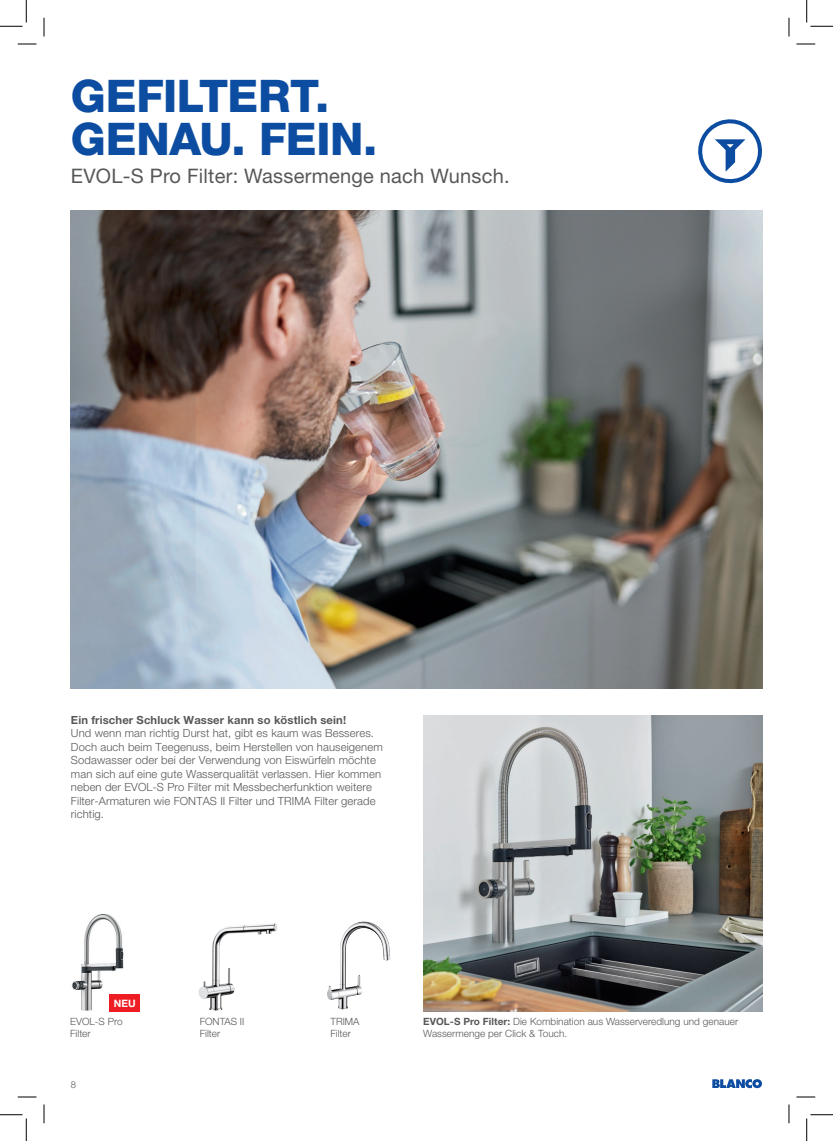
<style>
.page{position:relative;width:833px;height:1141px;background:#fff}
.page>*{position:absolute;margin:0;border:0;box-sizing:border-box;transform-origin:0 0}
.t1{font:800 45px/43.8px "Helvetica Neue LT Pro";letter-spacing:-.01em;color:#0d4da1}
.t2{font:20px "Helvetica Neue LT Pro";letter-spacing:.01em;color:#57585a}
.t3{font:300 11.25px/13.5px "Helvetica Neue LT Pro";letter-spacing:.01em;color:#57585a}
.t4{font:700 11.25px "Helvetica Neue LT Pro";letter-spacing:.01em;color:#57585a}
.t5{font:700 10.25px "Helvetica Neue LT Pro";color:#fff}
.t6{font:300 10px/12px "Helvetica Neue LT Pro";letter-spacing:.005em;color:#57585a}
.t7{font:300 9.38px "Helvetica Neue LT Pro";color:#57585a}
.s1{font-weight:700}
</style>
<div class="page">
<svg style="left:712px;top:1079px;width:49px;height:8px"></svg>
<img style="left:72px;top:914px;width:57px;height:98px">
<img style="left:198px;top:923px;width:79px;height:87px">
<img style="left:327px;top:921px;width:63px;height:88px">
<img style="left:71px;top:210px;width:690px;height:479px">
<img style="left:423px;top:715px;width:338px;height:295px">
<svg style="left:698px;top:119px;width:63px;height:64px"></svg>
<div style="left:110px;top:994px;width:30px;height:17px;background:#ee1d23"></div>
<svg style="left:18px;top:43px;width:18px;height:2px"></svg>
<svg style="left:796px;top:43px;width:18px;height:2px"></svg>
<svg style="left:18px;top:1096px;width:18px;height:1px"></svg>
<svg style="left:796px;top:1096px;width:18px;height:1px"></svg>
<svg style="left:43px;top:18px;width:2px;height:18px"></svg>
<svg style="left:43px;top:1104px;width:2px;height:19px"></svg>
<svg style="left:788px;top:18px;width:1px;height:18px"></svg>
<svg style="left:788px;top:1104px;width:1px;height:19px"></svg>
<svg style="left:0;top:0;width:27px;height:27px"></svg>
<svg style="left:0;top:1114px;width:27px;height:26px"></svg>
<svg style="left:806px;top:0;width:26px;height:27px"></svg>
<svg style="left:806px;top:1114px;width:26px;height:26px"></svg>
<h1 class="t1" style="left:71px;top:74px;width:308px">GEFILTERT.<br>GENAU. FEIN.</h1>
<h2 class="t2" style="left:71px;top:164px;width:440px">EVOL-S Pro Filter: Wassermenge nach Wunsch.</h2>
<p class="t4" style="left:71px;top:713px;width:276px">Ein frischer Schluck Wasser kann so köstlich sein!</p>
<p class="t3" style="left:71px;top:726px;width:313px">Und wenn man richtig Durst hat, gibt es kaum was Besseres.<br>Doch auch beim Teegenuss, beim Herstellen von hauseigenem Sodawasser oder bei der Verwendung von Eiswürfeln möchte man sich auf eine gute Wasserqualität verlassen. Hier kommen neben der EVOL-S Pro Filter mit Messbecherfunktion weitere Filter-Armaturen wie FONTAS II Filter und TRIMA Filter gerade richtig.</p>
<p class="t5" style="left:114px;top:996px;width:23px">NEU</p>
<p class="t6" style="left:70px;top:1015px;width:54px">EVOL-S Pro<br>Filter</p>
<p class="t6" style="left:200px;top:1015px;width:46px">FONTAS II<br>Filter</p>
<p class="t6" style="left:330px;top:1015px;width:31px">TRIMA<br>Filter</p>
<p class="t7" style="left:71px;top:1078px;width:7px">8</p>
<p class="t6" style="left:423px;top:1015px;width:316px"><span class="s1">EVOL-S Pro Filter:</span> Die Kombination aus Wasserveredlung und genauer<br>Wassermenge per Click &amp; Touch.</p>
</div>
